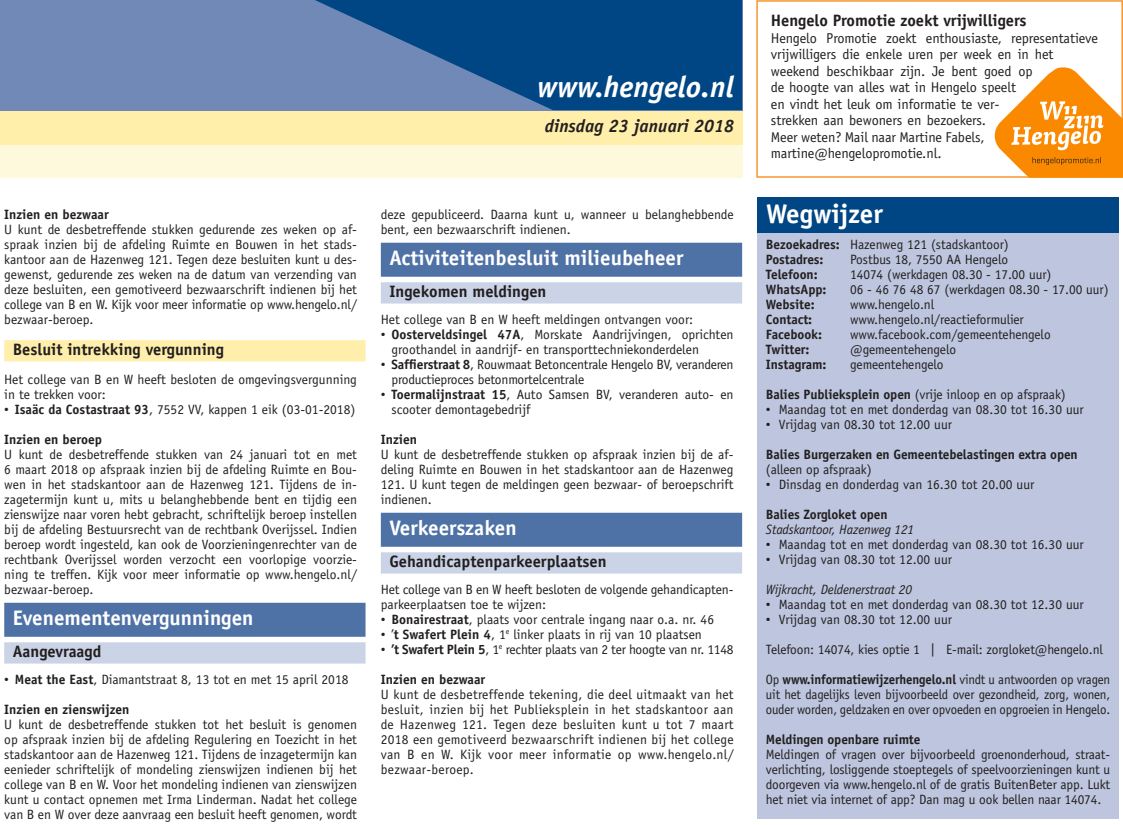
<style>
.page{position:relative;width:1123px;height:825px;background:#fff}
.page>*{position:absolute;margin:0;border:0;box-sizing:border-box;transform-origin:0 0}
.t1{font:italic 700 30px "Officina Sans";color:#fff}
.t2{font:700 27px "Officina Sans";color:#fff}
.t3{font:700 21px "Officina Sans";color:#fff}
.t4{font:italic 700 18px "Officina Sans";color:#231f20}
.t5{font:700 16.5px "Officina Sans";color:#231f20}
.t6{font:14.25px/16.5px "Officina Sans";letter-spacing:-.005em;color:#231f20}
.t7{font:13.5px/15px "Officina Sans";letter-spacing:-.005em;color:#231f20}
.t8{font:700 13.5px "Officina Sans";letter-spacing:-.005em;color:#231f20}
.t9{font:13.5px/15px "Officina Sans";letter-spacing:-.005em;color:#231f20;text-align:justify;scale:.95 1}
.t10{font:italic 13.5px "Officina Sans";letter-spacing:-.01em;color:#231f20}
.s1{font-family:"Gill Sans"}
.s2{font-weight:700}
.s3{font-family:"Foco"}
</style>
<div class="page">
<div style="left:0;top:144px;width:742px;height:34px;background:#fef8dc"></div>
<div style="left:0;top:110px;width:742px;height:34px;background:#ffefab"></div>
<div style="left:0;top:0;width:742px;height:110px;background:#7089b6"></div>
<svg style="left:315px;top:0;width:427px;height:110px;fill:#004684"></svg>
<div style="left:756px;top:0;width:367px;height:178px;border:2px solid #f6972e"></div>
<div style="left:4px;top:340px;width:361px;height:21px;background:#ffefab"></div>
<div style="left:4px;top:603px;width:361px;height:34px;background:#4e71a6"></div>
<div style="left:4px;top:642px;width:361px;height:21px;background:#cbd3e6"></div>
<div style="left:381px;top:243px;width:361px;height:34px;background:#4e71a6"></div>
<div style="left:381px;top:282px;width:361px;height:21px;background:#cbd3e6"></div>
<div style="left:381px;top:513px;width:361px;height:34px;background:#4e71a6"></div>
<div style="left:381px;top:552px;width:361px;height:21px;background:#cbd3e6"></div>
<svg style="left:989px;top:67px;width:134px;height:111px"></svg>
<div style="left:757px;top:210px;width:361px;height:609px;background:#bdc6de"></div>
<div style="left:757px;top:197px;width:361px;height:36px;background:#004684"></div>
<h1 class="t1" style="left:537px;top:68px;width:198px">www.hengelo.nl</h1>
<h3 class="t4" style="left:545px;top:115px;width:191px">dinsdag 23 januari 2018</h3>
<p class="t8" style="left:4px;top:205px;width:106px">Inzien en bezwaar</p>
<p class="t7" style="left:4px;top:221px;width:354px;text-align:justify">U kunt de desbetreffende stukken gedurende zes weken op af&shy;spraak inzien bij de afdeling Ruimte en Bouwen in het stads&shy;kantoor aan de Hazenweg 121. Tegen deze besluiten kunt u des&shy;gewenst, gedurende zes weken na de datum van verzending van deze besluiten, een gemotiveerd bezwaarschrift indienen bij het college van B en W. Kijk voor meer informatie op www.hengelo.nl/ bezwaar-beroep.</p>
<p class="t5" style="left:13px;top:339px;width:213px">Besluit intrekking vergunning</p>
<p class="t7" style="left:4px;top:371px;width:354px">Het college van B en W heeft besloten de omgevingsvergunning in te trekken voor:</p>
<p class="t7" style="left:4px;top:401px;width:353px"><span class="s1">•</span> <span class="s2">Isaäc da Costastraat 93</span>, 7552 VV, kappen 1 eik (03-01-2018)</p>
<p class="t8" style="left:4px;top:430px;width:99px">Inzien en beroep</p>
<p class="t7" style="left:4px;top:446px;width:354px;text-align:justify">U kunt de desbetreffende stukken van 24 januari tot en met 6 maart 2018 op afspraak inzien bij de afdeling Ruimte en Bou&shy;wen in het stadskantoor aan de Hazenweg 121. Tijdens de in&shy;zagetermijn kunt u, mits u belanghebbende bent en tijdig een zienswijze naar voren hebt gebracht, schriftelijk beroep instellen bij de afdeling Bestuursrecht van de rechtbank Overijssel. Indien beroep wordt ingesteld, kan ook de Voorzieningenrechter van de rechtbank Overijssel worden verzocht een voorlopige voorzie&shy;ning te treffen. Kijk voor meer informatie op www.hengelo.nl/ bezwaar-beroep.</p>
<h3 class="t3" style="left:13px;top:605px;width:242px">Evenementenvergunningen</h3>
<p class="t5" style="left:13px;top:641px;width:90px">Aangevraagd</p>
<p class="t7" style="left:4px;top:671px;width:346px"><span class="s1">•</span> <span class="s2">Meat the East</span>, Diamantstraat 8, 13 tot en met 15 april 2018</p>
<p class="t8" style="left:4px;top:700px;width:127px">Inzien en zienswijzen</p>
<p class="t7" style="left:4px;top:716px;width:354px;text-align:justify">U kunt de desbetreffende stukken tot het besluit is genomen op afspraak inzien bij de afdeling Regulering en Toezicht in het stadskantoor aan de Hazenweg 121. Tijdens de inzagetermijn kan eenieder schriftelijk of mondeling zienswijzen indienen bij het college van B en W. Voor het mondeling indienen van zienswijzen kunt u contact opnemen met Irma Linderman. Nadat het college van B en W over deze aanvraag een besluit heeft genomen, wordt</p>
<p class="t7" style="left:381px;top:206px;width:354px">deze gepubliceerd. Daarna kunt u, wanneer u belanghebbende bent, een bezwaarschrift indienen.</p>
<h3 class="t3" style="left:389px;top:245px;width:295px">Activiteitenbesluit milieubeheer</h3>
<p class="t5" style="left:389px;top:281px;width:159px">Ingekomen meldingen</p>
<p class="t7" style="left:381px;top:311px;width:314px">Het college van B en W heeft meldingen ontvangen voor:</p>
<p class="t7" style="left:391px;top:326px;width:343px;text-indent:-11px"><span class="s1">•</span> <span class="s2">Oosterveldsingel 47A</span>, Morskate Aandrijvingen, oprichten groothandel in aandrijf- en transporttechniekonderdelen</p>
<p class="t7" style="left:391px;top:356px;width:343px;text-indent:-11px"><span class="s1">•</span> <span class="s2">Saffierstraat 8</span>, Rouwmaat Betoncentrale Hengelo BV, veranderen productieproces betonmortelcentrale</p>
<p class="t7" style="left:391px;top:386px;width:344px;text-indent:-11px"><span class="s1">•</span> <span class="s2">Toermalijnstraat 15</span>, Auto Samsen BV, veranderen auto- en scooter demontagebedrijf</p>
<p class="t8" style="left:381px;top:430px;width:38px">Inzien</p>
<p class="t7" style="left:381px;top:446px;width:354px;text-align:justify">U kunt de desbetreffende stukken op afspraak inzien bij de af&shy;deling Ruimte en Bouwen in het stadskantoor aan de Hazenweg 121. U kunt tegen de meldingen geen bezwaar- of beroepschrift indienen.</p>
<h3 class="t3" style="left:389px;top:515px;width:129px">Verkeerszaken</h3>
<p class="t5" style="left:389px;top:551px;width:219px">Gehandicaptenparkeerplaatsen</p>
<p class="t7" style="left:381px;top:581px;width:354px">Het college van B en W heeft besloten de volgende gehandicapten&shy;parkeerplaatsen toe te wijzen:</p>
<p class="t7" style="left:381px;top:611px;width:335px"><span class="s1">•</span> <span class="s2">Bonairestraat</span>, plaats voor centrale ingang naar o.a. nr. 46</p>
<p class="t7" style="left:381px;top:626px;width:323px"><span class="s1">•</span> ’<span class="s2">t Swafert Plein 4</span>, 1<sup>e</sup> linker plaats in rij van 10 plaatsen</p>
<p class="t7" style="left:381px;top:641px;width:354px"><span class="s1">•</span> <span class="s2">’t Swafert Plein 5</span>, 1<sup>e</sup> rechter plaats van 2 ter hoogte van nr. 1148</p>
<p class="t8" style="left:381px;top:670px;width:106px">Inzien en bezwaar</p>
<p class="t7" style="left:381px;top:686px;width:354px;text-align:justify">U kunt de desbetreffende tekening, die deel uitmaakt van het besluit, inzien bij het Publieksplein in het stadskantoor aan de Hazenweg 121. Tegen deze besluiten kunt u tot 7 maart 2018 een gemotiveerd bezwaarschrift indienen bij het college van B en W. Kijk voor meer informatie op www.hengelo.nl/ bezwaar-beroep.</p>
<p class="t5" style="left:771px;top:10px;width:257px">Hengelo Promotie zoekt vrijwilligers</p>
<p class="t6" style="left:771px;top:30px;width:328px">Hengelo Promotie zoekt enthousiaste, representatieve vrijwilligers die enkele uren per week en in het weekend beschikbaar zijn. Je bent goed op<br>de hoogte van alles wat in Hengelo speelt<br>en vindt het leuk om informatie te ver-<br>strekken aan bewoners en bezoekers.<br>Meer weten? Mail naar Martine Fabels, martine@hengelopromotie.nl.</p>
<h2 class="t2" style="left:766px;top:197px;width:118px">Wegwijzer</h2>
<p class="t7" style="left:766px;top:236px;width:244px"><span class="s2">Bezoekadres:</span> Hazenweg 121 (stadskantoor)<br><span class="s2">Postadres:</span></p>
<p class="t7" style="left:850px;top:251px;width:159px">Postbus 18, 7550 AA Hengelo</p>
<p class="t8" style="left:766px;top:265px;width:53px">Telefoon:</p>
<p class="t7" style="left:850px;top:266px;width:203px">14074 (werkdagen 08.30 - 17.00 uur)</p>
<p class="t8" style="left:766px;top:280px;width:62px">WhatsApp:</p>
<p class="t7" style="left:850px;top:281px;width:260px">06 - 46 76 48 67 (werkdagen 08.30 - 17.00 uur)</p>
<p class="t8" style="left:766px;top:295px;width:50px">Website:</p>
<p class="t7" style="left:850px;top:296px;width:86px">www.hengelo.nl</p>
<p class="t8" style="left:766px;top:310px;width:48px">Contact:</p>
<p class="t7" style="left:850px;top:311px;width:175px">www.hengelo.nl/reactieformulier</p>
<p class="t8" style="left:766px;top:325px;width:58px">Facebook:</p>
<p class="t7" style="left:850px;top:326px;width:202px">www.facebook.com/gemeentehengelo</p>
<p class="t8" style="left:766px;top:340px;width:45px">Twitter:</p>
<p class="t7" style="left:850px;top:341px;width:107px">@gemeentehengelo</p>
<p class="t8" style="left:766px;top:355px;width:62px">Instagram:</p>
<p class="t7" style="left:850px;top:356px;width:95px">gemeentehengelo</p>
<p class="t7" style="left:766px;top:386px;width:301px"><span class="s2">Balies Publieksplein open</span> (vrije inloop en op afspraak)</p>
<p class="t7" style="left:766px;top:401px;width:319px"><span class="s1">•</span> Maandag tot en met donderdag van 08.30 tot 16.30 uur</p>
<p class="t7" style="left:766px;top:416px;width:188px"><span class="s1">•</span> Vrijdag van 08.30 tot 12.00 uur</p>
<p class="t8" style="left:766px;top:445px;width:313px">Balies Burgerzaken en Gemeentebelastingen extra open</p>
<p class="t7" style="left:766px;top:461px;width:107px">(alleen op afspraak)</p>
<p class="t7" style="left:766px;top:476px;width:270px"><span class="s1">•</span> Dinsdag en donderdag van 16.30 tot 20.00 uur</p>
<p class="t8" style="left:766px;top:505px;width:123px">Balies Zorgloket open</p>
<p class="t10" style="left:766px;top:521px;width:150px">Stadskantoor, Hazenweg 121</p>
<p class="t7" style="left:766px;top:536px;width:319px"><span class="s1">•</span> Maandag tot en met donderdag van 08.30 tot 16.30 uur</p>
<p class="t7" style="left:766px;top:551px;width:188px"><span class="s1">•</span> Vrijdag van 08.30 tot 12.00 uur</p>
<p class="t10" style="left:766px;top:581px;width:148px">Wijkracht, Deldenerstraat 20</p>
<p class="t7" style="left:766px;top:596px;width:319px"><span class="s1">•</span> Maandag tot en met donderdag van 08.30 tot 12.30 uur</p>
<p class="t7" style="left:766px;top:611px;width:188px"><span class="s1">•</span> Vrijdag van 08.30 tot 12.00 uur</p>
<p class="t7" style="left:766px;top:641px;width:338px">Telefoon: 14074, kies optie 1 <span class="s3">|</span> E-mail: zorgloket@hengelo.nl</p>
<p class="t9" style="left:766px;top:671px;width:364px">Op <span class="s2">www.informatiewijzerhengelo.nl</span> vindt u antwoorden op vragen uit het dagelijks leven bijvoorbeeld over gezondheid, zorg, wonen, ouder worden, geldzaken en over opvoeden en opgroeien in Hengelo.</p>
<p class="t8" style="left:766px;top:730px;width:156px">Meldingen openbare ruimte</p>
<p class="t7" style="left:766px;top:746px;width:346px;text-align:justify">Meldingen of vragen over bijvoorbeeld groenonderhoud, straat&shy;verlichting, losliggende stoeptegels of speelvoorzieningen kunt u doorgeven via www.hengelo.nl of de gratis BuitenBeter app. Lukt het niet via internet of app? Dan mag u ook bellen naar 14074.</p>
</div>
